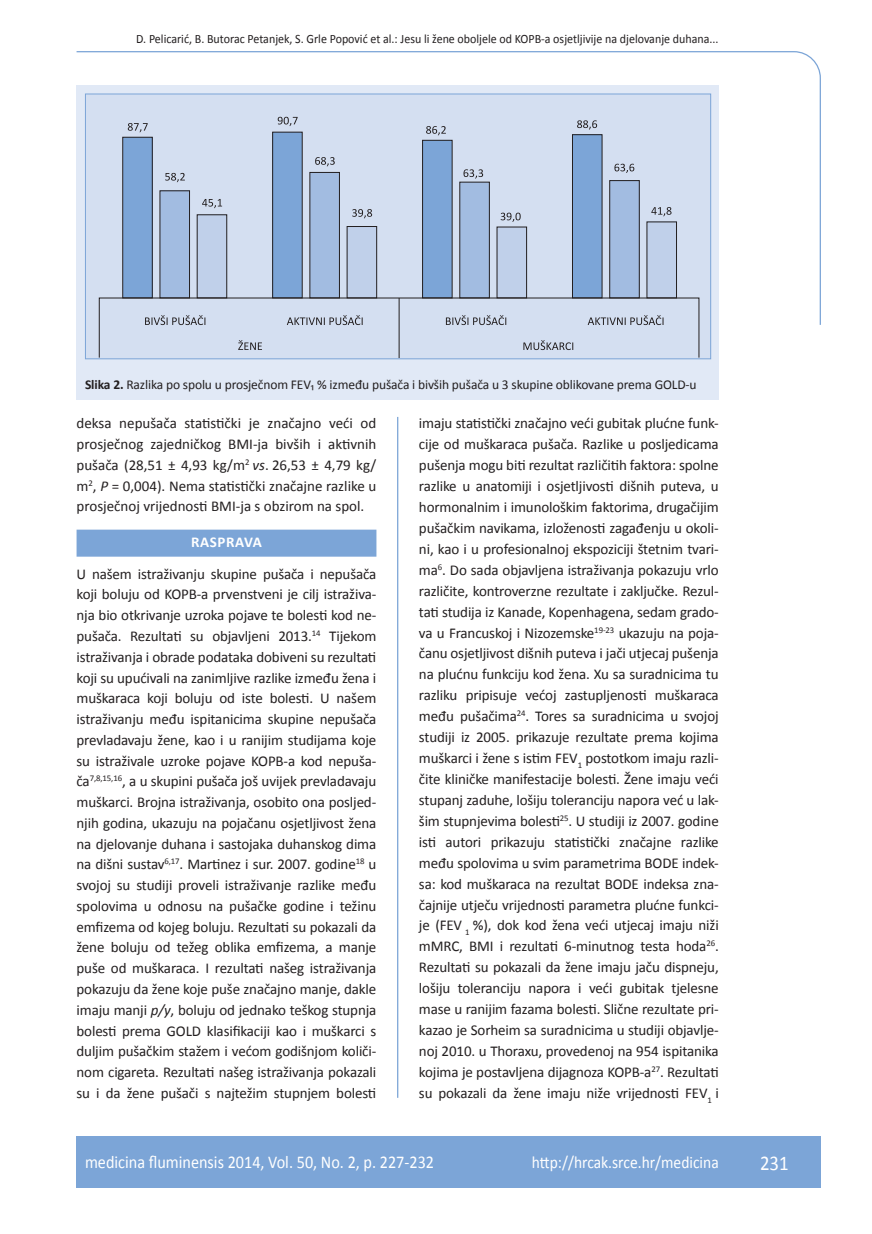
<style>
.page{position:relative;width:872px;height:1234px;background:#fff}
.page>*{position:absolute;margin:0;border:0;box-sizing:border-box;transform-origin:0 0}
.t1{font:21px "Calibri";color:#fff;scale:.9 1}
.t2{font:18px "Calibri";color:#fff;scale:.9 1}
.t3{font:17.25px "Calibri";color:#fff;scale:.9 1}
.t4{font:15px/20.9px "Calibri";letter-spacing:-.01em;color:#231f20;text-align:justify}
.t5{font:700 15px "Calibri";letter-spacing:.04em;color:#fff}
.t6{font:13.5px "Calibri";letter-spacing:-.01em;color:#231f20}
.t7{font:12.75px "Calibri";color:#231f20;scale:.94 1}
.s1{font-weight:700}
.s2{font-style:italic}
</style>
<div class="page">
<svg style="left:76px;top:51px;width:745px;height:275px"></svg>
<hr style="left:397px;top:417px;width:1px;height:680px;background:#7ca5d7">
<div style="left:77px;top:1135px;width:744px;height:51px;background:#7ca5d7"></div>
<div style="left:77px;top:529px;width:299px;height:27px;background:#7ca5d7"></div>
<div style="left:77px;top:85px;width:642px;height:314px;background:#e1e9f6"></div>
<div style="left:85px;top:94px;width:625px;height:265px;background:#d4dff1"></div>
<div style="left:123px;top:137px;width:29px;height:161px;background:#7ca5d7"></div>
<div style="left:122px;top:137px;width:31px;height:161px;border:1px solid #231f20"></div>
<div style="left:273px;top:132px;width:29px;height:166px;background:#7ca5d7"></div>
<div style="left:272px;top:132px;width:30px;height:166px;border:1px solid #231f20"></div>
<div style="left:422px;top:140px;width:30px;height:158px;background:#7ca5d7"></div>
<div style="left:422px;top:140px;width:30px;height:158px;border:1px solid #231f20"></div>
<div style="left:572px;top:135px;width:30px;height:163px;background:#7ca5d7"></div>
<div style="left:572px;top:134px;width:30px;height:164px;border:1px solid #231f20"></div>
<div style="left:160px;top:191px;width:29px;height:107px;background:#a2bce1"></div>
<div style="left:160px;top:190px;width:30px;height:108px;border:1px solid #231f20"></div>
<div style="left:310px;top:172px;width:29px;height:126px;background:#a2bce1"></div>
<div style="left:309px;top:172px;width:31px;height:126px;border:1px solid #231f20"></div>
<div style="left:460px;top:182px;width:29px;height:116px;background:#a2bce1"></div>
<div style="left:459px;top:182px;width:31px;height:116px;border:1px solid #231f20"></div>
<div style="left:609px;top:180px;width:30px;height:118px;background:#a2bce1"></div>
<div style="left:609px;top:180px;width:30px;height:118px;border:1px solid #231f20"></div>
<div style="left:197px;top:215px;width:30px;height:83px;background:#c0d0ea"></div>
<div style="left:197px;top:214px;width:30px;height:84px;border:1px solid #231f20"></div>
<div style="left:347px;top:226px;width:30px;height:72px;background:#c0d0ea"></div>
<div style="left:347px;top:226px;width:30px;height:72px;border:1px solid #231f20"></div>
<div style="left:497px;top:227px;width:29px;height:71px;background:#c0d0ea"></div>
<div style="left:496px;top:227px;width:31px;height:71px;border:1px solid #231f20"></div>
<div style="left:647px;top:222px;width:29px;height:76px;background:#c0d0ea"></div>
<div style="left:646px;top:221px;width:31px;height:77px;border:1px solid #231f20"></div>
<svg style="left:145px;top:315px;width:60px;height:10px"></svg>
<svg style="left:238px;top:340px;width:24px;height:10px"></svg>
<svg style="left:128px;top:123px;width:20px;height:9px"></svg>
<svg style="left:426px;top:126px;width:20px;height:9px"></svg>
<svg style="left:577px;top:120px;width:20px;height:10px"></svg>
<svg style="left:278px;top:117px;width:20px;height:9px"></svg>
<svg style="left:165px;top:173px;width:20px;height:9px"></svg>
<svg style="left:463px;top:169px;width:20px;height:9px"></svg>
<svg style="left:614px;top:164px;width:20px;height:9px"></svg>
<svg style="left:315px;top:157px;width:20px;height:9px"></svg>
<svg style="left:202px;top:199px;width:20px;height:9px"></svg>
<svg style="left:501px;top:213px;width:19px;height:9px"></svg>
<svg style="left:651px;top:207px;width:20px;height:9px"></svg>
<svg style="left:352px;top:209px;width:20px;height:9px"></svg>
<svg style="left:523px;top:340px;width:50px;height:10px"></svg>
<svg style="left:446px;top:315px;width:60px;height:10px"></svg>
<svg style="left:287px;top:315px;width:76px;height:10px"></svg>
<svg style="left:588px;top:315px;width:75px;height:10px"></svg>
<div style="left:99px;top:297px;width:600px;height:61px;border:1px solid #231f20"></div>
<hr style="left:399px;top:298px;width:1px;height:60px;background:#231f20">
<div style="left:85px;top:94px;width:626px;height:265px;border:1px solid #7ca5d7"></div>
<p class="t7" style="left:136px;top:30px;width:621px">D. Pelicarić, B. Butorac Petanjek, S. Grle Popović et al.: Jesu li žene oboljele od KOPB-a osjetljivije na djelovanje duhana...</p>
<p class="t6" style="left:85px;top:376px;width:613px"><span class="s1">Slika 2.</span> Razlika po spolu u prosječnom FEV₁ % između pušača i bivših pušača u 3 skupine oblikovane prema GOLD-u</p>
<p class="t4" style="left:77px;top:412px;width:301px">deksa nepušača statistički je značajno veći od prosječnog zajedničkog BMI-ja bivših i aktivnih pušača (28,51 ± 4,93 kg/m<sup>2</sup> <span class="s2">vs</span>. 26,53 ± 4,79 kg/ m<sup>2</sup>, <span class="s2">P</span> = 0,004). Nema statistički značajne razlike u prosječnoj vrijednosti BMI-ja s obzirom na spol.</p>
<p class="t5" style="left:191px;top:532px;width:72px">RASPRAVA</p>
<p class="t4" style="left:77px;top:562px;width:301px">U našem istraživanju skupine pušača i nepušača koji boluju od KOPB-a prvenstveni je cilj istraživa&shy;nja bio otkrivanje uzroka pojave te bolesti kod ne&shy;pušača. Rezultati su objavljeni 2013.<sup>14</sup> Tijekom istraživanja i obrade podataka dobiveni su rezultati koji su upućivali na zanimljive razlike između žena i muškaraca koji boluju od iste bolesti. U našem istraživanju među ispitanicima skupine nepušača prevladavaju žene, kao i u ranijim studijama koje su istraživale uzroke pojave KOPB-a kod nepuša&shy;ča<sup>7,8,15,16</sup>, a u skupini pušača još uvijek prevladavaju muškarci. Brojna istraživanja, osobito ona posljed&shy;njih godina, ukazuju na pojačanu osjetljivost žena na djelovanje duhana i sastojaka duhanskog dima na dišni sustav<sup>6,17</sup>. Martinez i sur. 2007. godine<sup>18</sup> u svojoj su studiji proveli istraživanje razlike među spolovima u odnosu na pušačke godine i težinu emfizema od kojeg boluju. Rezultati su pokazali da žene boluju od težeg oblika emfizema, a manje puše od muškaraca. I rezultati našeg istraživanja pokazuju da žene koje puše značajno manje, dakle imaju manji <span class="s2">p/y</span>, boluju od jednako teškog stupnja bolesti prema GOLD klasifikaciji kao i muškarci s duljim pušačkim stažem i većom godišnjom količi&shy;nom cigareta. Rezultati našeg istraživanja pokazali su i da žene pušači s najtežim stupnjem bolesti</p>
<p class="t4" style="left:419px;top:412px;width:301px">imaju statistički značajno veći gubitak plućne funk&shy;cije od muškaraca pušača. Razlike u posljedicama pušenja mogu biti rezultat različitih faktora: spolne razlike u anatomiji i osjetljivosti dišnih puteva, u hormonalnim i imunološkim faktorima, drugačijim pušačkim navikama, izloženosti zagađenju u okoli&shy;ni, kao i u profesionalnoj ekspoziciji štetnim tvari&shy;ma<sup>6</sup>. Do sada objavljena istraživanja pokazuju vrlo različite, kontroverzne rezultate i zaključke. Rezul&shy;tati studija iz Kanade, Kopenhagena, sedam grado&shy;va u Francuskoj i Nizozemske<sup>19-23</sup> ukazuju na poja&shy;čanu osjetljivost dišnih puteva i jači utjecaj pušenja na plućnu funkciju kod žena. Xu sa suradnicima tu razliku pripisuje većoj zastupljenosti muškaraca među pušačima<sup>24</sup>. Tores sa suradnicima u svojoj studiji iz 2005. prikazuje rezultate prema kojima muškarci i žene s istim FEV<sub>1</sub> postotkom imaju razli&shy;čite kliničke manifestacije bolesti. Žene imaju veći stupanj zaduhe, lošiju toleranciju napora već u lak&shy;šim stupnjevima bolesti<sup>25</sup>. U studiji iz 2007. godine isti autori prikazuju statistički značajne razlike među spolovima u svim parametrima BODE indek&shy;sa: kod muškaraca na rezultat BODE indeksa zna&shy;čajnije utječu vrijednosti parametra plućne funkci&shy;je (FEV <sub>1</sub> %), dok kod žena veći utjecaj imaju niži mMRC, BMI i rezultati 6-minutnog testa hoda<sup>26</sup>.<br>Rezultati su pokazali da žene imaju jaču dispneju, lošiju toleranciju napora i veći gubitak tjelesne mase u ranijim fazama bolesti. Slične rezultate pri&shy;kazao je Sorheim sa suradnicima u studiji objavlje&shy;noj 2010. u Thoraxu, provedenoj na 954 ispitanika kojima je postavljena dijagnoza KOPB-a<sup>27</sup>. Rezultati su pokazali da žene imaju niže vrijednosti FEV<sub>1</sub> i</p>
<p class="t2" style="left:85px;top:1150px;width:389px">medicina fluminensis 2014, Vol. 50, No. 2, p. 227-232</p>
<p class="t3" style="left:532px;top:1151px;width:209px">http://hrcak.srce.hr/medicina</p>
<h1 class="t1" style="left:760px;top:1149px;width:33px">231</h1>
</div>
